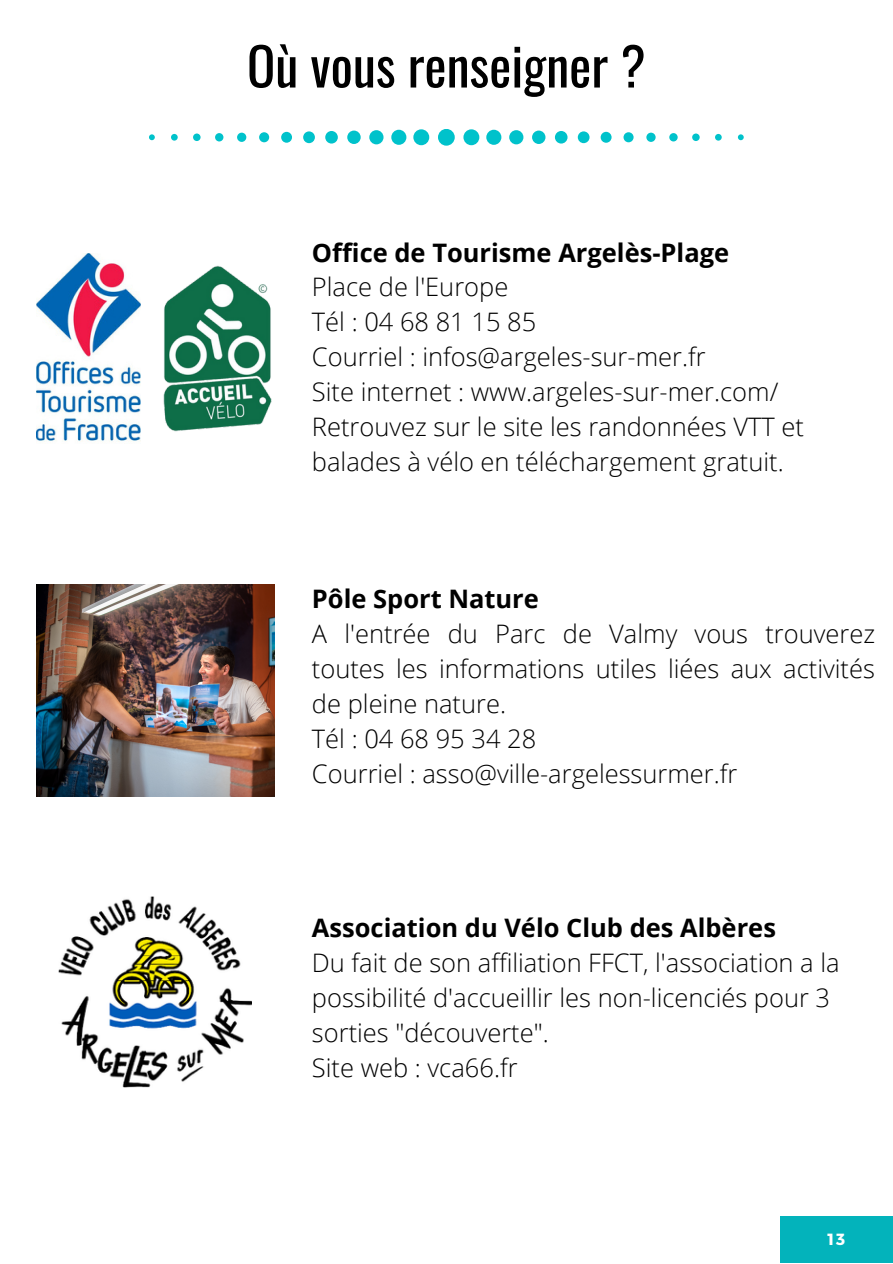
<style>
.page{position:relative;width:893px;height:1264px;background:#fff}
.page>*{position:absolute;margin:0;border:0;box-sizing:border-box;transform-origin:0 0}
.t1{font:52.5px "Oswald";color:#000}
.t2{font:300 25.5px/34.8px "Open Sans";color:#000}
.t3{font:700 25.5px "Open Sans";color:#000}
.t4{font:700 16.2px "Montserrat";color:#fff}
</style>
<div class="page">
<img style="left:37px;top:254px;width:103px;height:188px">
<img style="left:163px;top:265px;width:109px;height:167px">
<img style="left:58px;top:896px;width:193px;height:191px">
<svg style="left:149px;top:129px;width:594px;height:17px"></svg>
<div style="left:779px;top:1216px;width:113px;height:46px;background:#03b3bb"></div>
<img style="left:37px;top:584px;width:237px;height:212px">
<h1 class="t1" style="left:247px;top:25px;width:400px">Où vous renseigner ?</h1>
<p class="t3" style="left:312px;top:234px;width:419px">Office de Tourisme Argelès-Plage</p>
<p class="t2" style="left:312px;top:269px;width:493px">Place de l'Europe<br>Tél : 04 68 81 15 85<br>Courriel : infos@argeles-sur-mer.fr<br>Site internet : www.argeles-sur-mer.com/ Retrouvez sur le site les randonnées VTT et balades à vélo en téléchargement gratuit.</p>
<p class="t3" style="left:312px;top:581px;width:228px">Pôle Sport Nature</p>
<p class="t2" style="left:312px;top:616px;width:564px">A l'entrée du Parc de Valmy vous trouverez toutes les informations utiles liées aux activités de pleine nature.<br>Tél : 04 68 95 34 28<br>Courriel : asso@ville-argelessurmer.fr</p>
<p class="t3" style="left:312px;top:909px;width:465px">Association du Vélo Club des Albères</p>
<p class="t2" style="left:312px;top:944px;width:529px">Du fait de son affiliation FFCT, l'association a la possibilité d'accueillir les non-licenciés pour 3 sorties "découverte".<br>Site web : vca66.fr</p>
<p class="t4" style="left:827px;top:1228px;width:19px">13</p>
</div>
